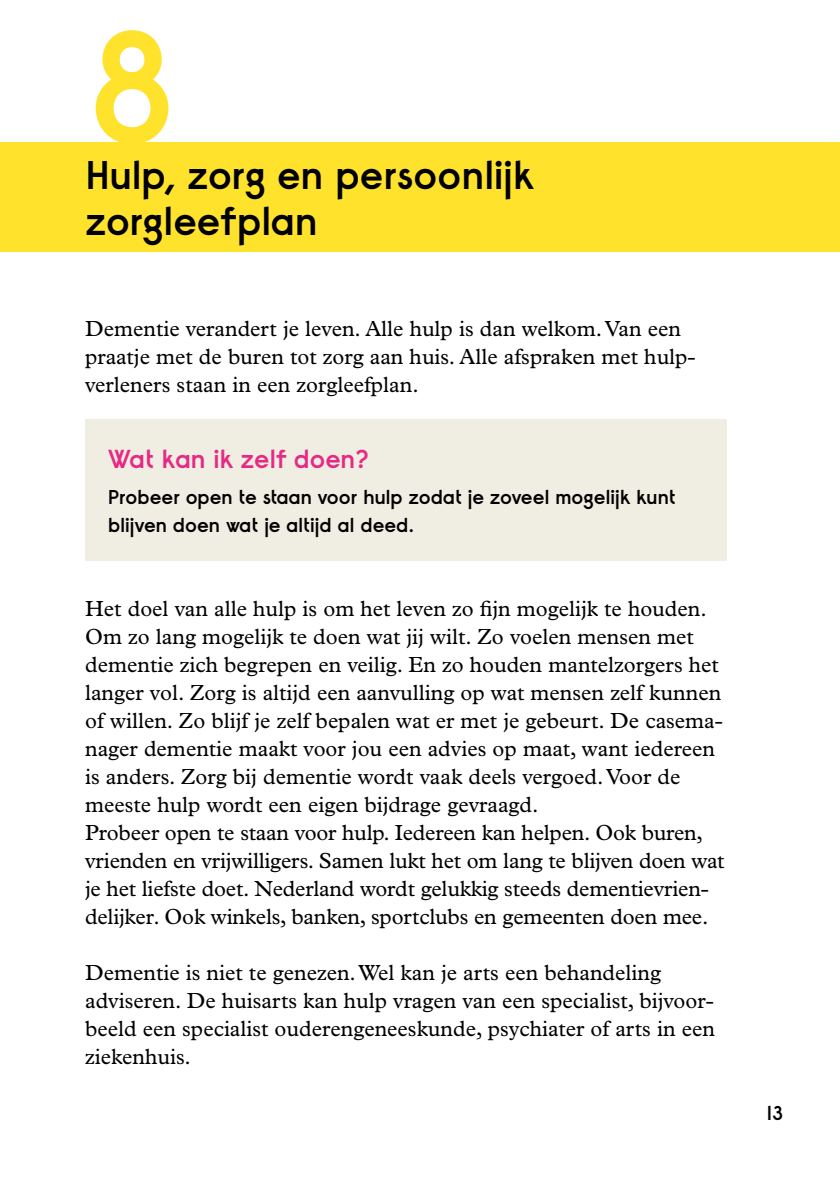
<style>
.page{position:relative;width:840px;height:1191px;background:#fff}
.page>*{position:absolute;margin:0;border:0;box-sizing:border-box;transform-origin:0 0}
.t1{font:600 160px "Raisonne AN";color:#ffe22b}
.t2{font:600 40px/46px "Raisonne AN";letter-spacing:-.015em;color:#000}
.t3{font:600 26px "Raisonne AN";letter-spacing:-.02em;color:#e72984}
.t4{font:22px/28px "Plantin Std";color:#000}
.t5{font:600 20px/28px "Raisonne AN";letter-spacing:-.02em;color:#000}
</style>
<div class="page">
<div style="left:0;top:142px;width:839px;height:110px;background:#ffe22b"></div>
<div style="left:85px;top:419px;width:641px;height:142px;background:#f0ede3"></div>
<h1 class="t1" style="left:85px;top:-16px;width:95px">8</h1>
<h2 class="t2" style="left:85px;top:151px;width:450px">Hulp, zorg en persoonlijk zorgleefplan</h2>
<p class="t4" style="left:85px;top:315px;width:611px">Dementie verandert je leven. Alle hulp is dan welkom. Van een praatje met de buren tot zorg aan huis. Alle afspraken met hulp&shy;verleners staan in een zorgleefplan.</p>
<p class="t3" style="left:108px;top:442px;width:262px">Wat kan ik zelf doen?</p>
<p class="t5" style="left:108px;top:483px;width:569px">Probeer open te staan voor hulp zodat je zoveel mogelijk kunt blijven doen wat je altijd al deed.</p>
<p class="t4" style="left:85px;top:595px;width:640px">Het doel van alle hulp is om het leven zo fijn mogelijk te houden.<br>Om zo lang mogelijk te doen wat jij wilt. Zo voelen mensen met dementie zich begrepen en veilig. En zo houden mantelzorgers het langer vol. Zorg is altijd een aanvulling op wat mensen zelf kunnen of willen. Zo blijf je zelf bepalen wat er met je gebeurt. De casema&shy;nager dementie maakt voor jou een advies op maat, want iedereen is anders. Zorg bij dementie wordt vaak deels vergoed. Voor de meeste hulp wordt een eigen bijdrage gevraagd.<br>Probeer open te staan voor hulp. Iedereen kan helpen. Ook buren, vrienden en vrijwilligers. Samen lukt het om lang te blijven doen wat je het liefste doet. Nederland wordt gelukkig steeds dementievrien&shy;delijker. Ook winkels, banken, sportclubs en gemeenten doen mee.</p>
<p class="t4" style="left:85px;top:959px;width:631px">Dementie is niet te genezen. Wel kan je arts een behandeling adviseren. De huisarts kan hulp vragen van een specialist, bijvoor&shy;beeld een specialist ouderengeneeskunde, psychiater of arts in een ziekenhuis.</p>
<p class="t5" style="left:766px;top:1099px;width:18px">13</p>
</div>
